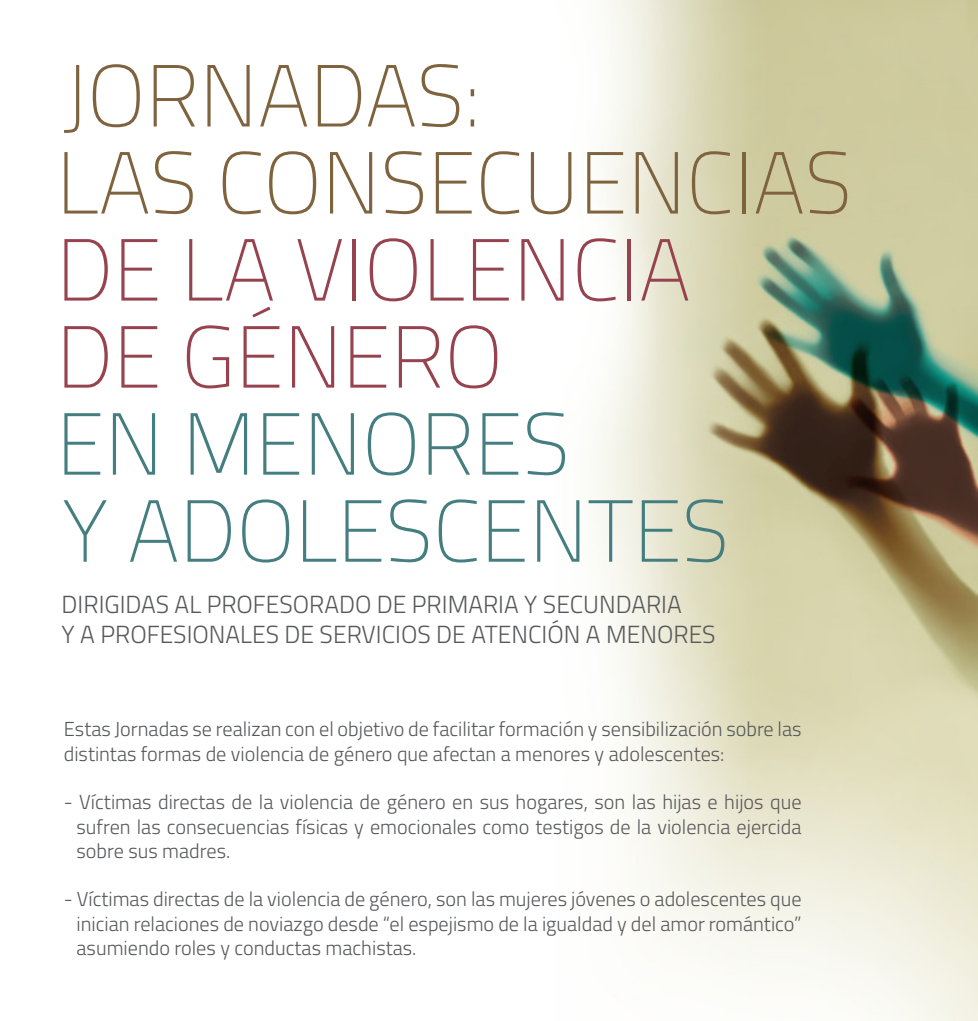
<style>
.page{position:relative;width:978px;height:1021px;background:#fff}
.page>*{position:absolute;margin:0;border:0;box-sizing:border-box;transform-origin:0 0}
.t1{font:100 87.75px "Titillium";color:#7f633e}
.t2{font:100 87.75px "Titillium";color:#447e80}
.t3{font:100 87.75px "Titillium";color:#96434f}
.t4{font:300 24.75px "Titillium";color:#57585a}
.t5{font:300 20.25px/24.3px "Titillium";color:#57585a;text-align:justify}
</style>
<div class="page">
<img style="left:592px;top:0;width:386px;height:1020px">
<p class="t1" style="left:62px;top:33px;width:420px">JORNADAS:</p>
<p class="t1" style="left:56px;top:120px;width:797px">LAS CONSECUENCIAS</p>
<p class="t3" style="left:56px;top:207px;width:636px">DE LA VIOLENCIA</p>
<p class="t3" style="left:56px;top:294px;width:448px">DE GÉNERO</p>
<p class="t2" style="left:56px;top:381px;width:515px">EN MENORES</p>
<p class="t2" style="left:62px;top:468px;width:669px">Y ADOLESCENTES</p>
<p class="t4" style="left:62px;top:586px;width:622px">DIRIGIDAS AL PROFESORADO DE PRIMARIA Y SECUNDARIA</p>
<p class="t4" style="left:62px;top:616px;width:655px">Y A PROFESIONALES DE SERVICIOS DE ATENCIÓN A MENORES</p>
<p class="t5" style="left:64px;top:716px;width:739px">Estas Jornadas se realizan con el objetivo de facilitar formación y sensibilización sobre las distintas formas de violencia de género que afectan a menores y adolescentes:</p>
<p class="t5" style="left:77px;top:789px;width:726px;text-indent:-13px">- Víctimas directas de la violencia de género en sus hogares, son las hijas e hijos que sufren las consecuencias físicas y emocionales como testigos de la violencia ejercida sobre sus madres.</p>
<p class="t5" style="left:77px;top:886px;width:727px;text-indent:-13px">- Víctimas directas de la violencia de género, son las mujeres jóvenes o adolescentes que inician relaciones de noviazgo desde “el espejismo de la igualdad y del amor romántico” asumiendo roles y conductas machistas.</p>
</div>
